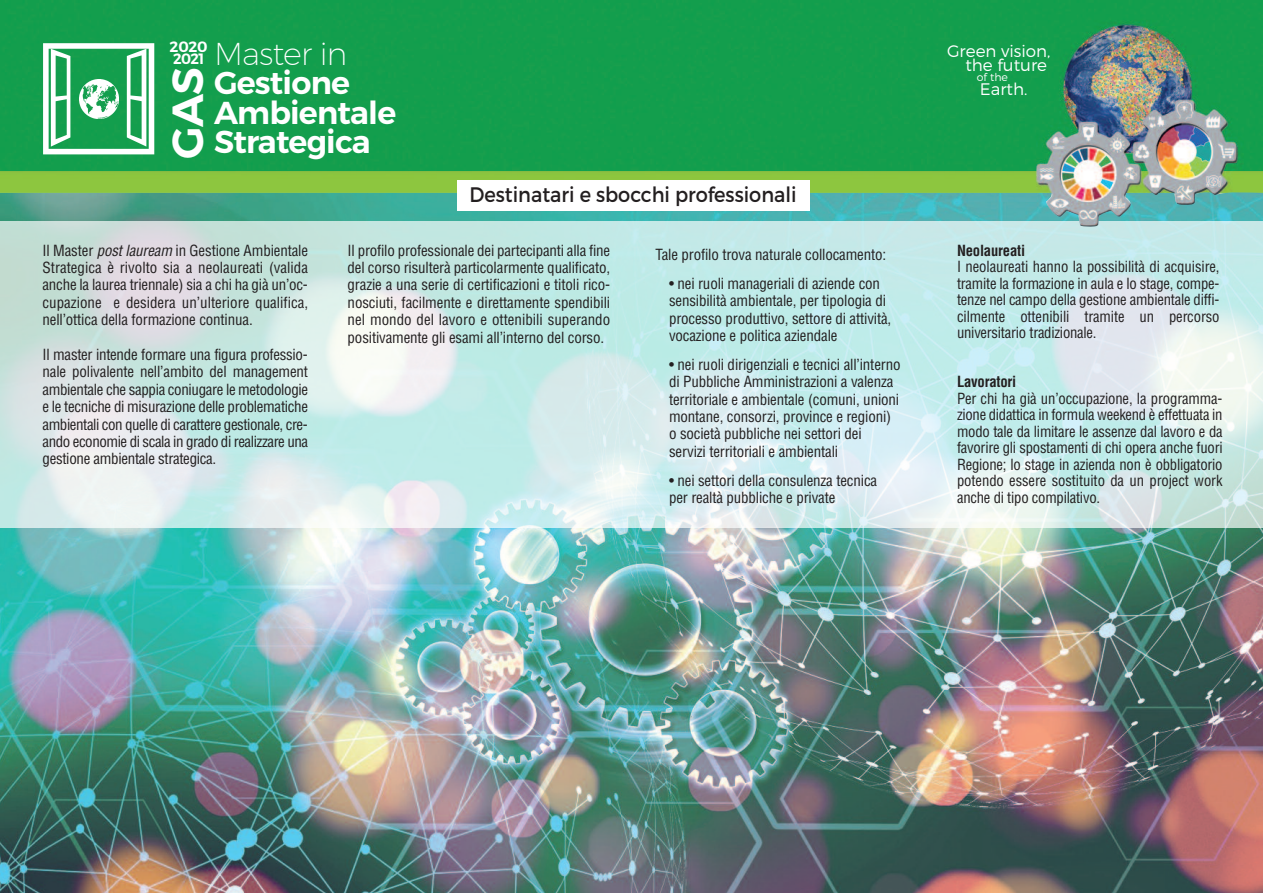
<style>
.page{position:relative;width:1263px;height:893px;background:#fff}
.page>*{position:absolute;margin:0;border:0;box-sizing:border-box;transform-origin:0 0}
.t1{font:600 43.5px "Montserrat";color:#fff}
.t2{font:600 31.65px/29.5px "Montserrat";letter-spacing:-.025em;color:#fff}
.t3{font:21px "Montserrat";color:#231f20;scale:.92 1}
.t4{font:300 16.65px/14.1px "Montserrat";color:#fff;text-align:right}
.t5{font:condensed 15px/17.4px "Helvetica";letter-spacing:-.01em;color:#231f20;text-align:justify}
.t6{font:700 condensed 15px "Helvetica";letter-spacing:-.015em;color:#231f20}
.t7{font:600 15px "Montserrat";color:#fff}
.t8{font:300 10.95px "Montserrat";color:#fff}
.s1{font-size:15px}
.s2{font-weight:200}
.s3{font-style:italic}
</style>
<div class="page">
<img style="left:0;top:527px;width:1263px;height:366px">
<div style="left:0;top:221px;width:1263px;height:306px;background:#fff;opacity:.7"></div>
<img style="left:0;top:0;width:1263px;height:227px">
<svg style="left:43px;top:43px;width:111px;height:111px"></svg>
<div style="left:457px;top:180px;width:352px;height:31px;background:#fff"></div>
<p class="t7" style="left:170px;top:41px;width:40px">2020</p>
<h2 class="t2" style="left:214px;top:41px;width:184px;text-indent:-41px"><span class="s1">2021</span> <span class="s2">Master in<br></span>Gestione<br>Ambientale<br>Strategica</h2>
<p class="t4" style="left:947px;top:45px;width:105px">Green vision, the future</p>
<h1 class="t1" style="left:171px;top:159px;width:92px;rotate:-90deg">GAS</h1>
<p class="t8" style="left:977px;top:73px;width:33px">of the</p>
<p class="t4" style="left:980px;top:83px;width:49px">Earth.</p>
<p class="t5" style="left:43px;top:242px;width:267px">Il Master <span class="s3">post lauream</span> in Gestione Ambientale Strategica è rivolto sia a neolaureati (valida anche la laurea triennale) sia a chi ha già un’oc&shy;cupazione e desidera un’ulteriore qualifica, nell’ottica della formazione continua.</p>
<p class="t5" style="left:43px;top:346px;width:267px">Il master intende formare una figura professio&shy;nale polivalente nell’ambito del management ambientale che sappia coniugare le metodologie e le tecniche di misurazione delle problematiche ambientali con quelle di carattere gestionale, cre&shy;ando economie di scala in grado di realizzare una gestione ambientale strategica.</p>
<h3 class="t3" style="left:469px;top:187px;width:357px">Destinatari e sbocchi professionali</h3>
<p class="t5" style="left:348px;top:242px;width:264px">Il profilo professionale dei partecipanti alla fine del corso risulterà particolarmente qualificato, grazie a una serie di certificazioni e titoli rico&shy;nosciuti, facilmente e direttamente spendibili nel mondo del lavoro e ottenibili superando positivamente gli esami all’interno del corso.</p>
<p class="t6" style="left:957px;top:242px;width:70px">Neolaureati</p>
<p class="t5" style="left:655px;top:246px;width:232px">Tale profilo trova naturale collocamento:</p>
<p class="t5" style="left:669px;top:275px;width:224px;text-align:left">• nei ruoli manageriali di aziende con sensibilità ambientale, per tipologia di processo produttivo, settore di attività, vocazione e politica aziendale</p>
<p class="t5" style="left:669px;top:356px;width:233px;text-align:left">• nei ruoli dirigenziali e tecnici all’interno di Pubbliche Amministrazioni a valenza territoriale e ambientale (comuni, unioni montane, consorzi, province e regioni) o società pubbliche nei settori dei servizi territoriali e ambientali</p>
<p class="t5" style="left:669px;top:472px;width:210px">• nei settori della consulenza tecnica per realtà pubbliche e private</p>
<p class="t5" style="left:957px;top:259px;width:264px;line-height:16.5px">I neolaureati hanno la possibilità di acquisire, tramite la formazione in aula e lo stage, compe&shy;tenze nel campo della gestione ambientale diffi&shy;cilmente ottenibili tramite un percorso universitario tradizionale.</p>
<p class="t6" style="left:957px;top:373px;width:61px">Lavoratori</p>
<p class="t5" style="left:957px;top:390px;width:267px;line-height:16.5px">Per chi ha già un’occupazione, la programma&shy;zione didattica in formula weekend è effettuata in modo tale da limitare le assenze dal lavoro e da favorire gli spostamenti di chi opera anche fuori Regione; lo stage in azienda non è obbligatorio potendo essere sostituito da un project work anche di tipo compilativo.</p>
</div>
